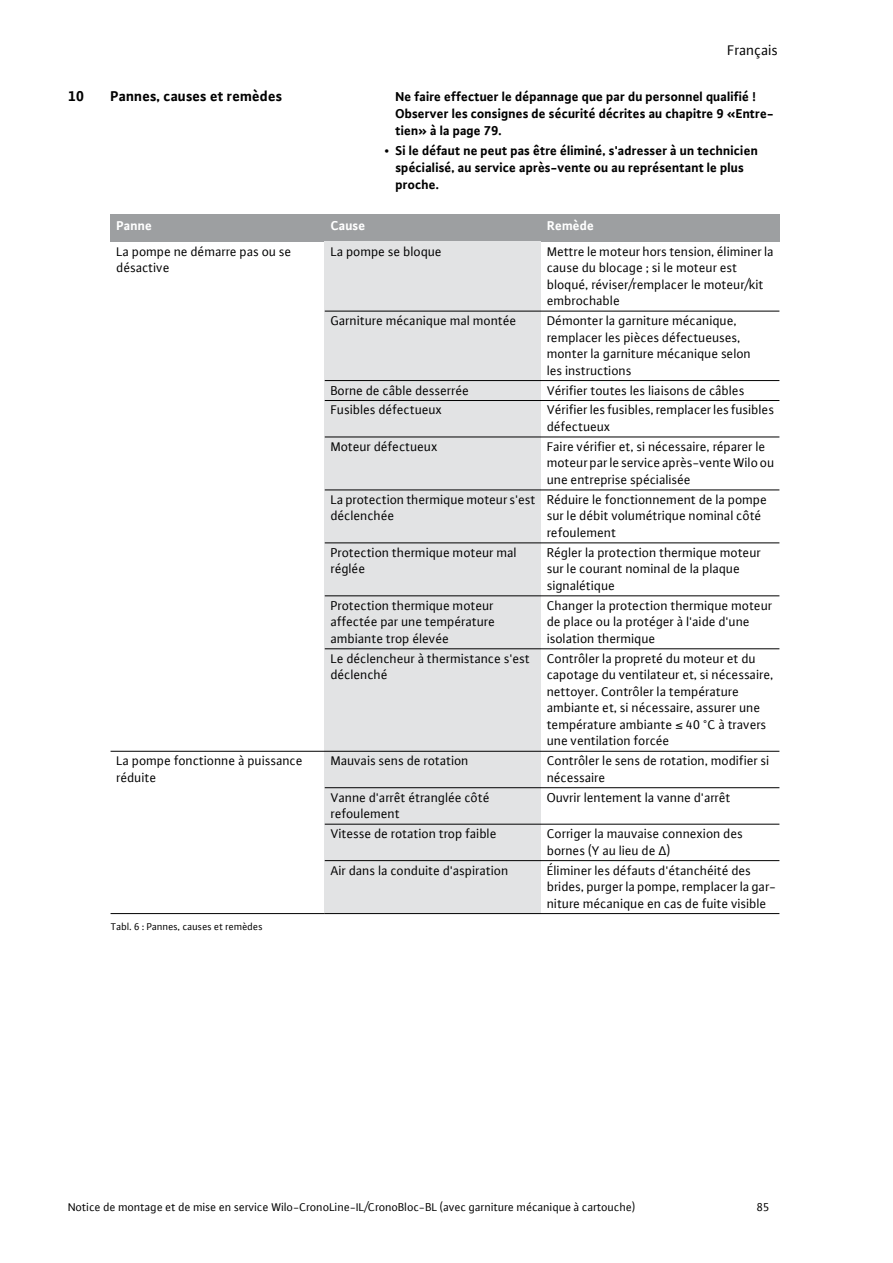
<style>
.page{position:relative;width:893px;height:1263px;background:#fff}
.page>*{position:absolute;margin:0;border:0;box-sizing:border-box;transform-origin:0 0}
.t1{font:700 15px "WILO Plus FM";color:#000}
.t2{font:15px "WILO Plus FM";color:#000}
.t3{font:13.5px/16.5px "WILO Plus FM";color:#000}
.t4{font:700 13.5px/17px "WILO Plus FM";color:#000}
.t5{font:700 13.5px "WILO Plus FM";color:#fff}
.t6{font:12px "WILO Plus FM";color:#000}
.t7{font:10.5px "WILO Plus FM";color:#000}
</style>
<div class="page">
<div style="left:111px;top:215px;width:214px;height:27px;background:#9d9fa1"></div>
<div style="left:325px;top:215px;width:216px;height:27px;background:#9d9fa1"></div>
<div style="left:541px;top:215px;width:238px;height:27px;background:#9d9fa1"></div>
<div style="left:325px;top:242px;width:216px;height:69px;background:#e2e3e4"></div>
<div style="left:325px;top:311px;width:216px;height:70px;background:#e2e3e4"></div>
<div style="left:325px;top:381px;width:216px;height:19px;background:#e2e3e4"></div>
<div style="left:325px;top:400px;width:216px;height:37px;background:#e2e3e4"></div>
<div style="left:325px;top:437px;width:216px;height:53px;background:#e2e3e4"></div>
<div style="left:325px;top:490px;width:216px;height:53px;background:#e2e3e4"></div>
<div style="left:325px;top:543px;width:216px;height:53px;background:#e2e3e4"></div>
<div style="left:325px;top:596px;width:216px;height:53px;background:#e2e3e4"></div>
<div style="left:325px;top:649px;width:216px;height:102px;background:#e2e3e4"></div>
<div style="left:325px;top:751px;width:216px;height:37px;background:#e2e3e4"></div>
<div style="left:325px;top:788px;width:216px;height:36px;background:#e2e3e4"></div>
<div style="left:325px;top:824px;width:216px;height:37px;background:#e2e3e4"></div>
<div style="left:325px;top:861px;width:216px;height:52px;background:#e2e3e4"></div>
<hr style="left:325px;top:311px;width:454px;height:1px;background:#000">
<hr style="left:325px;top:380px;width:454px;height:1px;background:#000">
<hr style="left:325px;top:400px;width:454px;height:1px;background:#000">
<hr style="left:325px;top:437px;width:454px;height:1px;background:#000">
<hr style="left:325px;top:490px;width:454px;height:1px;background:#000">
<hr style="left:325px;top:543px;width:454px;height:1px;background:#000">
<hr style="left:325px;top:596px;width:454px;height:1px;background:#000">
<hr style="left:325px;top:648px;width:454px;height:1px;background:#000">
<hr style="left:111px;top:751px;width:668px;height:1px;background:#000">
<hr style="left:325px;top:787px;width:454px;height:1px;background:#000">
<hr style="left:325px;top:824px;width:454px;height:1px;background:#000">
<hr style="left:325px;top:860px;width:454px;height:1px;background:#000">
<hr style="left:111px;top:913px;width:214px;height:1px;background:#000">
<hr style="left:325px;top:913px;width:454px;height:1px;background:#000">
<p class="t2" style="left:727px;top:44px;width:52px">Français</p>
<p class="t1" style="left:68px;top:89px;width:18px">10</p>
<p class="t1" style="left:111px;top:89px;width:173px">Pannes, causes et remèdes</p>
<p class="t4" style="left:395px;top:88px;width:380px">Ne faire effectuer le dépannage que par du personnel qualifié !<br>Observer les consignes de sécurité décrites au chapitre 9 «Entre&shy;tien» à la page 79.</p>
<p class="t4" style="left:395px;top:142px;width:364px;text-indent:-11px">• Si le défaut ne peut pas être éliminé, s'adresser à un technicien spécialisé, au service après-vente ou au représentant le plus proche.</p>
<p class="t5" style="left:117px;top:219px;width:37px">Panne</p>
<p class="t5" style="left:331px;top:219px;width:36px">Cause</p>
<p class="t5" style="left:547px;top:219px;width:49px">Remède</p>
<p class="t3" style="left:117px;top:244px;width:177px">La pompe ne démarre pas ou se désactive</p>
<p class="t3" style="left:331px;top:244px;width:113px">La pompe se bloque</p>
<p class="t3" style="left:547px;top:244px;width:228px">Mettre le moteur hors tension, éliminer la cause du blocage ; si le moteur est bloqué, réviser/remplacer le moteur/kit embrochable</p>
<p class="t3" style="left:331px;top:313px;width:187px">Garniture mécanique mal montée</p>
<p class="t3" style="left:547px;top:313px;width:206px">Démonter la garniture mécanique, remplacer les pièces défectueuses, monter la garniture mécanique selon les instructions</p>
<p class="t3" style="left:331px;top:382px;width:140px">Borne de câble desserrée</p>
<p class="t3" style="left:547px;top:382px;width:199px">Vérifier toutes les liaisons de câbles</p>
<p class="t3" style="left:331px;top:402px;width:113px">Fusibles défectueux</p>
<p class="t3" style="left:547px;top:402px;width:229px">Vérifier les fusibles, remplacer les fusibles défectueux</p>
<p class="t3" style="left:331px;top:439px;width:108px">Moteur défectueux</p>
<p class="t3" style="left:547px;top:439px;width:229px">Faire vérifier et, si nécessaire, réparer le moteur par le service après-vente Wilo ou une entreprise spécialisée</p>
<p class="t3" style="left:331px;top:492px;width:207px">La protection thermique moteur s'est déclenchée</p>
<p class="t3" style="left:547px;top:492px;width:222px">Réduire le fonctionnement de la pompe sur le débit volumétrique nominal côté refoulement</p>
<p class="t3" style="left:331px;top:545px;width:188px">Protection thermique moteur mal réglée</p>
<p class="t3" style="left:547px;top:545px;width:215px">Régler la protection thermique moteur sur le courant nominal de la plaque signalétique</p>
<p class="t3" style="left:331px;top:598px;width:166px;text-align:justify">Protection thermique moteur affectée par une température ambiante trop élevée</p>
<p class="t3" style="left:547px;top:598px;width:227px">Changer la protection thermique moteur de place ou la protéger à l'aide d'une isolation thermique</p>
<p class="t3" style="left:331px;top:651px;width:201px">Le déclencheur à thermistance s'est déclenché</p>
<p class="t3" style="left:547px;top:651px;width:228px">Contrôler la propreté du moteur et du capotage du ventilateur et, si nécessaire, nettoyer. Contrôler la température ambiante et, si nécessaire, assurer une température ambiante ≤ 40 °C à travers une ventilation forcée</p>
<p class="t3" style="left:117px;top:753px;width:188px">La pompe fonctionne à puissance réduite</p>
<p class="t3" style="left:331px;top:753px;width:140px">Mauvais sens de rotation</p>
<p class="t3" style="left:547px;top:753px;width:224px">Contrôler le sens de rotation, modifier si nécessaire</p>
<p class="t3" style="left:331px;top:790px;width:160px">Vanne d'arrêt étranglée côté refoulement</p>
<p class="t3" style="left:547px;top:790px;width:185px">Ouvrir lentement la vanne d'arrêt</p>
<p class="t3" style="left:331px;top:826px;width:167px">Vitesse de rotation trop faible</p>
<p class="t3" style="left:547px;top:826px;width:198px">Corriger la mauvaise connexion des bornes (Y au lieu de Δ)</p>
<p class="t3" style="left:331px;top:862px;width:179px">Air dans la conduite d'aspiration</p>
<p class="t3" style="left:547px;top:862px;width:231px">Éliminer les défauts d'étanchéité des brides, purger la pompe, remplacer la gar&shy;niture mécanique en cas de fuite visible</p>
<p class="t7" style="left:111px;top:921px;width:154px">Tabl. 6 : Pannes, causes et remèdes</p>
<p class="t6" style="left:68px;top:1201px;width:569px">Notice de montage et de mise en service Wilo-CronoLine-IL/CronoBloc-BL (avec garniture mécanique à cartouche)</p>
<p class="t6" style="left:757px;top:1201px;width:14px">85</p>
</div>
